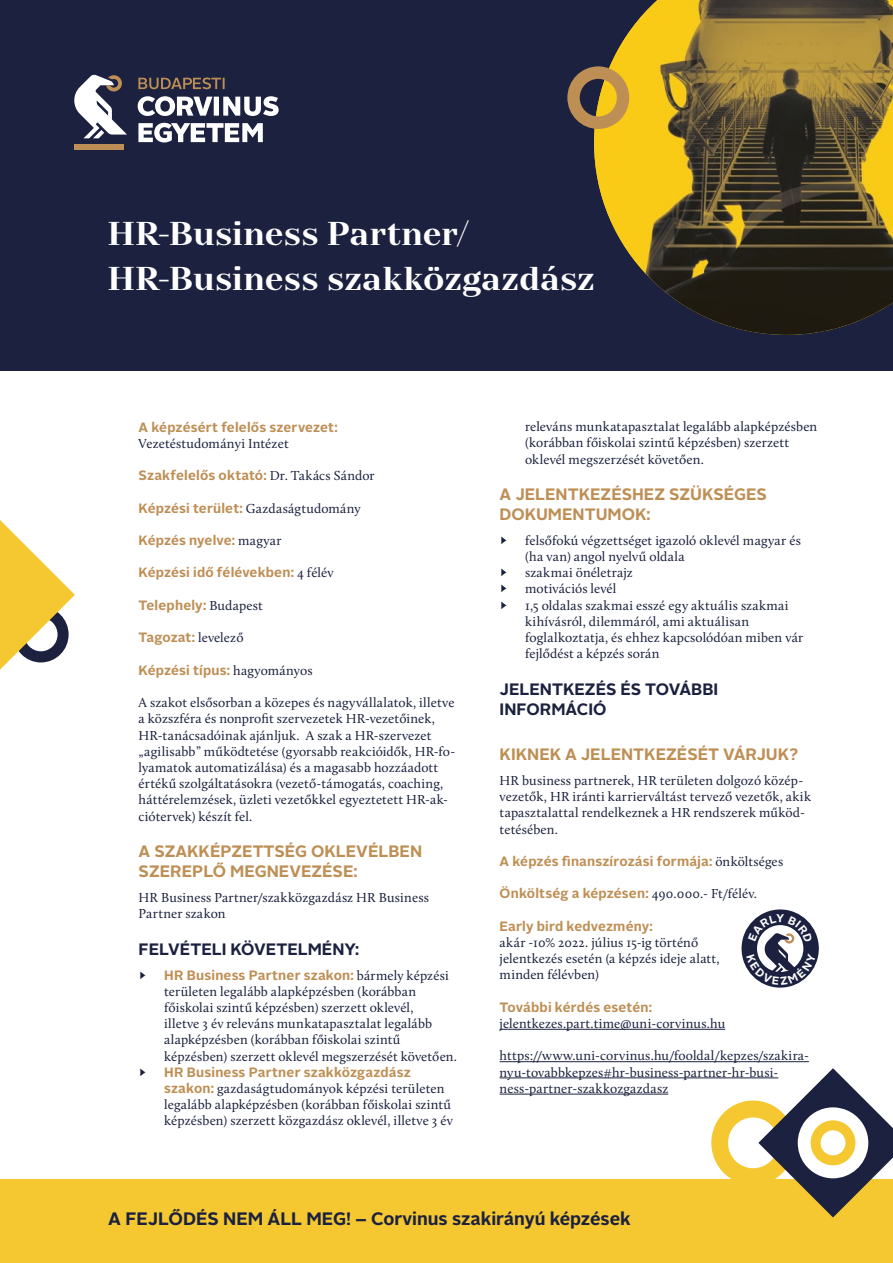
<style>
.page{position:relative;width:893px;height:1263px;background:#fff}
.page>*{position:absolute;margin:0;border:0;box-sizing:border-box;transform-origin:0 0}
.t1{font:700 33px/45px "TT Nooks";letter-spacing:-.015em;color:#fff}
.t2{font:700 18px "Alright Sans";color:#1b213e}
.t3{font:700 16.5px/19.8px "Alright Sans";color:#be8f55}
.t4{font:700 16.5px/19.8px "Alright Sans";color:#1b213e}
.t5{font:13.5px/16.2px "Calluna";letter-spacing:.01em;color:#1b213e}
.t6{font:700 13.5px "Alright Sans";letter-spacing:.01em;color:#be8f55}
.s1{font-family:"Calluna";font-weight:400;color:#1b213e}
.s2{font-family:"Alright Sans";font-weight:700;color:#be8f55}
</style>
<div class="page">
<div style="left:0;top:1179px;width:893px;height:84px;background:#f5c832"></div>
<svg style="left:711px;top:1068px;width:182px;height:149px"></svg>
<svg style="left:0;top:520px;width:75px;height:150px"></svg>
<hr style="left:500px;top:1029px;width:225px;height:1px;background:#1b213e">
<hr style="left:500px;top:1061px;width:309px;height:1px;background:#1b213e">
<hr style="left:500px;top:1077px;width:278px;height:1px;background:#1b213e">
<hr style="left:500px;top:1094px;width:168px;height:1px;background:#1b213e">
<div style="left:0;top:0;width:893px;height:371px;background:#1b213e"></div>
<svg style="left:138px;top:78px;width:87px;height:11px"></svg>
<svg style="left:138px;top:96px;width:141px;height:20px"></svg>
<svg style="left:138px;top:123px;width:125px;height:19px"></svg>
<svg style="left:74px;top:74px;width:53px;height:64px"></svg>
<div style="left:74px;top:144px;width:49px;height:6px;background:#be8f55"></div>
<img style="left:594px;top:0;width:299px;height:335px">
<svg style="left:567px;top:66px;width:62px;height:63px"></svg>
<svg style="left:741px;top:909px;width:78px;height:79px"></svg>
<h1 class="t1" style="left:107px;top:212px;width:490px">HR-Business Partner/<br>HR-Business szakközgazdász</h1>
<p class="t6" style="left:139px;top:417px;width:201px">A képzésért felelős szervezet:</p>
<p class="t5" style="left:139px;top:435px;width:152px">Vezetéstudományi Intézet</p>
<p class="t6" style="left:139px;top:466px;width:237px">Szakfelelős oktató: <span class="s1">Dr. Takács Sándor</span></p>
<p class="t5" style="left:139px;top:500px;width:224px"><span class="s2">Képzési terület:</span> Gazdaságtudomány</p>
<p class="t6" style="left:139px;top:531px;width:144px">Képzés nyelve: <span class="s1">magyar</span></p>
<p class="t6" style="left:139px;top:563px;width:196px">Képzési idő félévekben: <span class="s1">4 félév</span></p>
<p class="t6" style="left:139px;top:596px;width:126px">Telephely: <span class="s1">Budapest</span></p>
<p class="t6" style="left:139px;top:628px;width:106px">Tagozat: <span class="s1">levelező</span></p>
<p class="t6" style="left:139px;top:660px;width:175px">Képzési típus: <span class="s1">hagyományos</span></p>
<p class="t5" style="left:139px;top:694px;width:318px">A szakot elsősorban a közepes és nagyvállalatok, illetve a közszféra és nonprofit szervezetek HR-vezetőinek, HR-tanácsadóinak ajánljuk. A szak a HR-szervezet „agilisabb” működtetése (gyorsabb reakcióidők, HR-fo&shy;lyamatok automatizálása) és a magasabb hozzáadott értékű szolgáltatásokra (vezető-támogatás, coaching, háttérelemzések, üzleti vezetőkkel egyeztetett HR-ak&shy;ciótervek) készít fel.</p>
<p class="t3" style="left:139px;top:842px;width:285px">A SZAKKÉPZETTSÉG OKLEVÉLBEN<br>SZEREPLŐ MEGNEVEZÉSE:</p>
<p class="t5" style="left:139px;top:889px;width:292px">HR Business Partner/szakközgazdász HR Business<br>Partner szakon</p>
<p class="t4" style="left:139px;top:939px;width:222px">FELVÉTELI KÖVETELMÉNY:</p>
<p class="t5" style="left:139px;top:967px;width:10px">►</p>
<p class="t6" style="left:164px;top:965px;width:286px">HR Business Partner szakon: <span class="s1">bármely képzési</span></p>
<p class="t5" style="left:164px;top:983px;width:294px">területen legalább alapképzésben (korábban főiskolai szintű képzésben) szerzett oklevél,<br>illetve 3 év releváns munkatapasztalat legalább alapképzésben (korábban főiskolai szintű képzésben) szerzett oklevél megszerzését követően.</p>
<p class="t5" style="left:139px;top:1064px;width:10px">►</p>
<p class="t6" style="left:164px;top:1062px;width:248px">HR Business Partner szakközgazdász</p>
<p class="t5" style="left:164px;top:1080px;width:290px"><span class="s2">szakon:</span> gazdaságtudományok képzési területen legalább alapképzésben (korábban főiskolai szintű képzésben) szerzett közgazdász oklevél, illetve 3 év</p>
<p class="t5" style="left:525px;top:418px;width:294px">releváns munkatapasztalat legalább alapképzésben (korábban főiskolai szintű képzésben) szerzett oklevél megszerzését követően.</p>
<p class="t3" style="left:500px;top:485px;width:269px">A JELENTKEZÉSHEZ SZÜKSÉGES<br>DOKUMENTUMOK:</p>
<p class="t5" style="left:500px;top:532px;width:10px">►</p>
<p class="t5" style="left:525px;top:532px;width:277px">felsőfokú végzettséget igazoló oklevél magyar és (ha van) angol nyelvű oldala</p>
<p class="t5" style="left:500px;top:564px;width:10px">►</p>
<p class="t5" style="left:525px;top:564px;width:109px">szakmai önéletrajz</p>
<p class="t5" style="left:500px;top:581px;width:10px">►</p>
<p class="t5" style="left:525px;top:581px;width:93px">motivációs levél</p>
<p class="t5" style="left:500px;top:597px;width:10px">►</p>
<p class="t5" style="left:525px;top:597px;width:280px">1,5 oldalas szakmai esszé egy aktuális szakmai kihívásról, dilemmáról, ami aktuálisan foglalkoztatja, és ehhez kapcsolódóan miben vár fejlődést a képzés során</p>
<p class="t4" style="left:500px;top:679px;width:220px">JELENTKEZÉS ÉS TOVÁBBI<br>INFORMÁCIÓ</p>
<p class="t3" style="left:500px;top:745px;width:300px">KIKNEK A JELENTKEZÉSÉT VÁRJUK?</p>
<p class="t5" style="left:500px;top:772px;width:313px">HR business partnerek, HR területen dolgozó közép&shy;vezetők, HR iránti karrierváltást tervező vezetők, akik tapasztalattal rendelkeznek a HR rendszerek működ&shy;tetésében.</p>
<p class="t6" style="left:500px;top:852px;width:285px">A képzés finanszírozási formája: <span class="s1">önköltséges</span></p>
<p class="t6" style="left:500px;top:884px;width:259px">Önköltség a képzésen: <span class="s1">490.000.- Ft/félév.</span></p>
<p class="t6" style="left:500px;top:916px;width:155px">Early bird kedvezmény:</p>
<p class="t5" style="left:500px;top:934px;width:222px">akár -10% 2022. július 15-ig történő jelentkezés esetén (a képzés ideje alatt, minden félévben)</p>
<p class="t6" style="left:500px;top:997px;width:154px">További kérdés esetén:</p>
<p class="t5" style="left:500px;top:1015px;width:227px">jelentkezes.part.time@uni-corvinus.hu</p>
<p class="t5" style="left:500px;top:1047px;width:311px">https://www.uni-corvinus.hu/fooldal/kepzes/szakira&shy;nyu-tovabbkepzes#hr-business-partner-hr-busi&shy;ness-partner-szakkozgazdasz</p>
<h2 class="t2" style="left:108px;top:1206px;width:524px">A FEJLŐDÉS NEM ÁLL MEG! – Corvinus szakirányú képzések</h2>
</div>
